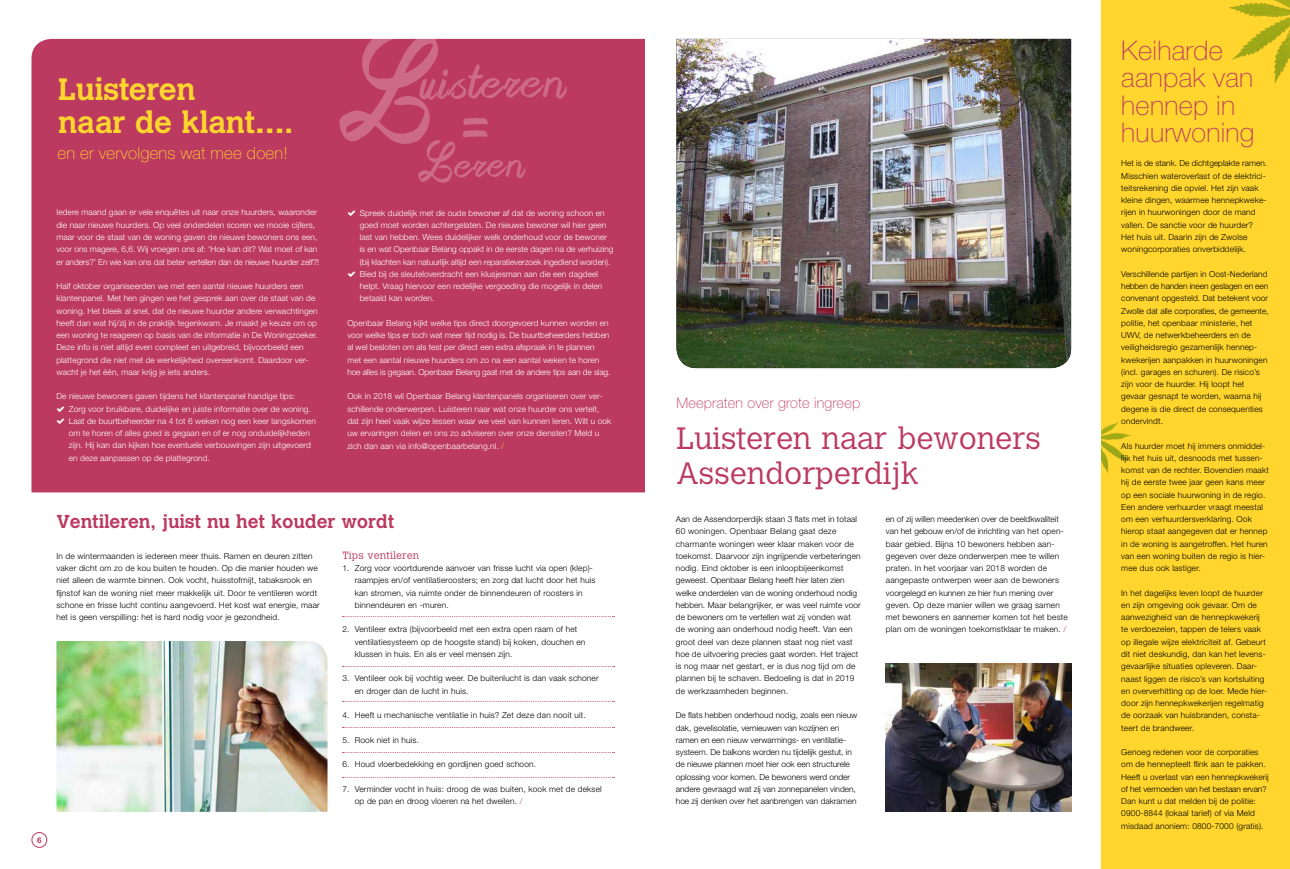
<style>
.page{position:relative;width:1290px;height:869px;background:#fff}
.page>*{position:absolute;margin:0;border:0;box-sizing:border-box;transform-origin:0 0}
.t1{font:300 30.62px/35px "M Calvert";color:#bc3a60}
.t2{font:700 30.62px/32.4px "M Calvert";letter-spacing:-.01em;color:#ffd52e}
.t3{font:100 27.12px/27.1px "Helvetica Neue";letter-spacing:.01em;color:#bc3a60}
.t4{font:700 18.64px "M Calvert";color:#bc3a60}
.t5{font:100 16.8px "Helvetica Neue";letter-spacing:.01em;color:#ffd52e}
.t6{font:100 14.61px "Helvetica Neue";letter-spacing:.01em;color:#bc3a60}
.t7{font:300 10.5px "M Calvert";letter-spacing:.02em;color:#bc3a60}
.t8{font:300 8.31px/12.2px "Helvetica Neue";letter-spacing:.02em;color:#000}
.t9{font:300 8.31px/12.2px "Helvetica Neue";letter-spacing:.01em;color:#fff}
.t10{font:300 8.31px/12.2px "Helvetica Neue";color:#000}
.t11{font:700 7.88px "Helvetica Neue";color:#bc3a60}
.s1{color:#ffd52e}
.s2{color:#bc3a60}
</style>
<div class="page">
<div style="left:32px;top:39px;width:613px;height:453px;background:#bc3a60"></div>
<div style="left:31px;top:831px;width:16px;height:16px;border:1px solid #bc3a60;border-radius:50%"></div>
<img style="left:56px;top:641px;width:271px;height:170px">
<img style="left:676px;top:39px;width:395px;height:329px">
<div style="left:1101px;top:0;width:189px;height:868px;background:#ffd52e"></div>
<img style="left:886px;top:663px;width:185px;height:148px">
<svg style="left:342px;top:616px;width:272px;height:1px"></svg>
<svg style="left:342px;top:700px;width:272px;height:1px"></svg>
<img style="left:1229px;top:0;width:61px;height:83px">
<img style="left:1101px;top:422px;width:30px;height:51px">
<svg style="left:339px;top:38px;width:228px;height:145px;background:#bf4468"></svg>
<svg style="left:57px;top:406px;width:7px;height:5px"></svg>
<svg style="left:57px;top:418px;width:7px;height:5px"></svg>
<svg style="left:348px;top:210px;width:7px;height:5px"></svg>
<svg style="left:348px;top:271px;width:7px;height:5px"></svg>
<h1 class="t2" style="left:58px;top:72px;width:236px">Luisteren<br>naar de klant….</h1>
<h3 class="t5" style="left:58px;top:143px;width:232px">en er vervolgens wat mee doen!</h3>
<p class="t11" style="left:37px;top:835px;width:6px">6</p>
<p class="t9" style="left:56px;top:206px;width:264px">Iedere maand gaan er vele enquêtes uit naar onze huurders, waaronder die naar nieuwe huurders. Op veel onderdelen scoren we mooie cijfers, maar voor de staat van de woning gaven de nieuwe bewoners ons een, voor ons magere, 6,6. Wij vroegen ons af: ‘Hoe kan dit? Wat moet of kan er anders?’ En wie kan ons dat beter vertellen dan de nieuwe huurder zelf?!</p>
<p class="t9" style="left:56px;top:279px;width:263px">Half oktober organiseerden we met een aantal nieuwe huurders een klantenpanel. Met hen gingen we het gesprek aan over de staat van de woning. Het bleek al snel, dat de nieuwe huurder andere verwachtingen heeft dan wat hij/zij in de praktijk tegenkwam. Je maakt je keuze om op een woning te reageren op basis van de informatie in De Woningzoeker.<br>Deze info is niet altijd even compleet en uitgebreid, bijvoorbeeld een plattegrond die niet met de werkelijkheid overeenkomt. Daardoor ver&shy;wacht je het één, maar krijg je iets anders.</p>
<p class="t9" style="left:69px;top:390px;width:248px;text-indent:-12px">De nieuwe bewoners gaven tijdens het klantenpanel handige tips:<br>Zorg voor bruikbare, duidelijke en juiste informatie over de woning.<br>Laat de buurtbeheerder na 4 tot 6 weken nog een keer langskomen om te horen of alles goed is gegaan en of er nog onduidelijkheden zijn. Hij kan dan kijken hoe eventuele verbouwingen zijn uitgevoerd en deze aanpassen op de plattegrond.</p>
<p class="t9" style="left:360px;top:206px;width:255px">Spreek duidelijk met de oude bewoner af dat de woning schoon en goed moet worden achtergelaten. De nieuwe bewoner wil hier geen last van hebben. Wees duidelijker welk onderhoud voor de bewoner is en wat Openbaar Belang oppakt in de eerste dagen na de verhuizing (bij klachten kan natuurlijk altijd een reparatieverzoek ingediend worden).<br>Bied bij de sleuteloverdracht een klusjesman aan die een dagdeel helpt. Vraag hiervoor een redelijke vergoeding die mogelijk in delen betaald kan worden.</p>
<p class="t9" style="left:347px;top:316px;width:265px">Openbaar Belang kijkt welke tips direct doorgevoerd kunnen worden en voor welke tips er toch wat meer tijd nodig is. De buurtbeheerders hebben al wel besloten om als test per direct een extra afspraak in te plannen met een aantal nieuwe huurders om zo na een aantal weken te horen hoe alles is gegaan. Openbaar Belang gaat met de andere tips aan de slag.</p>
<p class="t9" style="left:347px;top:390px;width:265px">Ook in 2018 wil Openbaar Belang klantenpanels organiseren over ver&shy;schillende onderwerpen. Luisteren naar wat onze huurder ons vertelt, dat zijn heel vaak wijze lessen waar we veel van kunnen leren. Wilt u ook uw ervaringen delen en ons zo adviseren over onze diensten? Meld u zich dan aan via info@openbaarbelang.nl. <span class="s1">/</span></p>
<h3 class="t6" style="left:676px;top:394px;width:185px">Meepraten over grote ingreep</h3>
<h1 class="t1" style="left:676px;top:420px;width:366px">Luisteren naar bewoners<br>Assendorperdijk</h1>
<h3 class="t4" style="left:56px;top:509px;width:339px">Ventileren, juist nu het kouder wordt</h3>
<p class="t8" style="left:676px;top:512px;width:186px">Aan de Assendorperdijk staan 3 flats met in totaal 60 woningen. Openbaar Belang gaat deze charmante woningen weer klaar maken voor de toekomst. Daarvoor zijn ingrijpende verbeteringen nodig. Eind oktober is een inloopbijeenkomst geweest. Openbaar Belang heeft hier laten zien welke onderdelen van de woning onderhoud nodig hebben. Maar belangrijker, er was veel ruimte voor de bewoners om te vertellen wat zij vonden wat de woning aan onderhoud nodig heeft. Van een groot deel van deze plannen staat nog niet vast hoe de uitvoering precies gaat worden. Het traject is nog maar net gestart, er is dus nog tijd om de plannen bij te schaven. Bedoeling is dat in 2019 de werkzaamheden beginnen.</p>
<p class="t10" style="left:676px;top:708px;width:183px">De flats hebben onderhoud nodig, zoals een nieuw dak, gevelisolatie, vernieuwen van kozijnen en ramen en een nieuw verwarmings- en ventilatie&shy;systeem. De balkons worden nu tijdelijk gestut, in de nieuwe plannen moet hier ook een structurele oplossing voor komen. De bewoners werd onder andere gevraagd wat zij van zonnepanelen vinden, hoe zij denken over het aanbrengen van dakramen</p>
<p class="t8" style="left:56px;top:549px;width:265px">In de wintermaanden is iedereen meer thuis. Ramen en deuren zitten vaker dicht om zo de kou buiten te houden. Op die manier houden we niet alleen de warmte binnen. Ook vocht, huisstofmijt, tabaksrook en fijnstof kan de woning niet meer makkelijk uit. Door te ventileren wordt schone en frisse lucht continu aangevoerd. Het kost wat energie, maar het is geen verspilling: het is hard nodig voor je gezondheid.</p>
<p class="t7" style="left:342px;top:549px;width:78px">Tips ventileren</p>
<p class="t8" style="left:355px;top:561px;width:242px;text-indent:-12px">1. Zorg voor voortdurende aanvoer van frisse lucht via open (klep)- raampjes en/of ventilatieroosters; en zorg dat lucht door het huis kan stromen, via ruimte onder de binnendeuren of roosters in binnendeuren en -muren.</p>
<p class="t8" style="left:355px;top:622px;width:232px;text-indent:-12px">2. Ventileer extra (bijvoorbeeld met een extra open raam of het ventilatiesysteem op de hoogste stand) bij koken, douchen en klussen in huis. En als er veel mensen zijn.</p>
<p class="t8" style="left:355px;top:671px;width:245px;text-indent:-12px">3. Ventileer ook bij vochtig weer. De buitenlucht is dan vaak schoner en droger dan de lucht in huis.</p>
<p class="t8" style="left:342px;top:708px;width:245px">4. Heeft u mechanische ventilatie in huis? Zet deze dan nooit uit.</p>
<p class="t8" style="left:342px;top:733px;width:78px">5. Rook niet in huis.</p>
<p class="t8" style="left:342px;top:757px;width:195px">6. Houd vloerbedekking en gordijnen goed schoon.</p>
<p class="t8" style="left:355px;top:782px;width:248px;text-indent:-12px">7. Verminder vocht in huis: droog de was buiten, kook met de deksel op de pan en droog vloeren na het dweilen. <span class="s2">/</span></p>
<p class="t8" style="left:886px;top:512px;width:183px">en of zij willen meedenken over de beeldkwaliteit van het gebouw en/of de inrichting van het open&shy;baar gebied. Bijna 10 bewoners hebben aan&shy;gegeven over deze onderwerpen mee te willen praten. In het voorjaar van 2018 worden de aangepaste ontwerpen weer aan de bewoners voorgelegd en kunnen ze hier hun mening over geven. Op deze manier willen we graag samen met bewoners en aannemer komen tot het beste plan om de woningen toekomstklaar te maken. <span class="s2">/</span></p>
<h2 class="t3" style="left:1121px;top:37px;width:135px">Keiharde aanpak van hennep in huurwoning</h2>
<p class="t8" style="left:1121px;top:157px;width:147px">Het is de stank. De dichtgeplakte ramen.<br>Misschien wateroverlast of de elektrici&shy;teitsrekening die opviel. Het zijn vaak kleine dingen, waarmee hennepkweke&shy;rijen in huurwoningen door de mand vallen. De sanctie voor de huurder?<br>Het huis uit. Daarin zijn de Zwolse woningcorporaties onverbiddelijk.</p>
<p class="t8" style="left:1121px;top:267px;width:149px">Verschillende partijen in Oost-Nederland hebben de handen ineen geslagen en een convenant opgesteld. Dat betekent voor Zwolle dat alle corporaties, de gemeente, politie, het openbaar ministerie, het UWV, de netwerkbeheerders en de veiligheidsregio gezamenlijk hennep&shy;kwekerijen aanpakken in huurwoningen (incl. garages en schuren). De risico’s zijn voor de huurder. Hij loopt het gevaar gesnapt te worden, waarna hij degene is die direct de consequenties ondervindt.</p>
<p class="t8" style="left:1121px;top:439px;width:149px">Als huurder moet hij immers onmiddel&shy;lijk het huis uit, desnoods met tussen&shy;komst van de rechter. Bovendien maakt hij de eerste twee jaar geen kans meer op een sociale huurwoning in de regio.<br>Een andere verhuurder vraagt meestal om een verhuurdersverklaring. Ook hierop staat aangegeven dat er hennep in de woning is aangetroffen. Het huren van een woning buiten de regio is hier&shy;mee dus ook lastiger.</p>
<p class="t8" style="left:1121px;top:586px;width:147px">In het dagelijks leven loopt de huurder en zijn omgeving ook gevaar. Om de aanwezigheid van de hennepkwekerij te verdoezelen, tappen de telers vaak op illegale wijze elektriciteit af. Gebeurt dit niet deskundig, dan kan het levens&shy;gevaarlijke situaties opleveren. Daar&shy;naast liggen de risico’s van kortsluiting en oververhitting op de loer. Mede hier&shy;door zijn hennepkwekerijen regelmatig de oorzaak van huisbranden, consta&shy;teert de brandweer.</p>
<p class="t8" style="left:1121px;top:745px;width:149px">Genoeg redenen voor de corporaties om de hennepteelt flink aan te pakken.<br>Heeft u overlast van een hennepkwekerij of het vermoeden van het bestaan ervan?<br>Dan kunt u dat melden bij de politie:<br>0900-8844 (lokaal tarief) of via Meld misdaad anoniem: 0800-7000 (gratis).</p>
</div>
